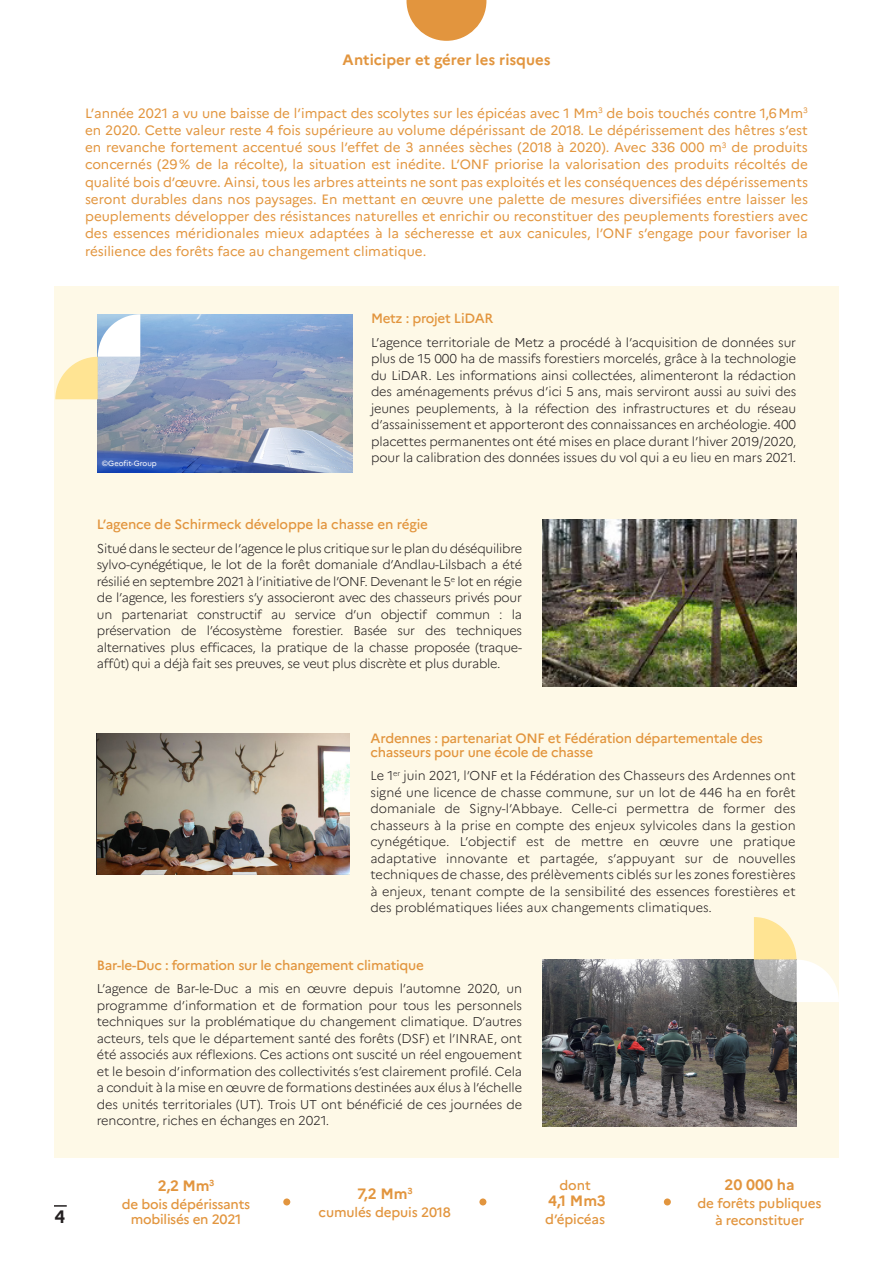
<style>
.page{position:relative;width:893px;height:1263px;background:#fff}
.page>*{position:absolute;margin:0;border:0;box-sizing:border-box;transform-origin:0 0}
.t1{font:700 18px "Marianne";color:#231f20}
.t2{font:700 15px "Marianne";color:#e2953e}
.Chapeau{font:13.5px/17.2px "Marianne";color:#e2953e;text-align:justify}
.Texte__courant{font:500 13.5px/13.5px "Marianne";letter-spacing:-.02em;color:#e2953e}
.Texte__courant-2{font:300 12.75px/16.5px "Marianne";letter-spacing:-.01em;color:#231f20;text-align:justify}
.t3{font:7.5px "Marianne";color:#fff}
</style>
<div class="page">
<div style="left:55px;top:286px;width:784px;height:871px;background:#fef9e7"></div>
<svg style="left:54px;top:1205px;width:13px;height:2px"></svg>
<svg style="left:406px;top:0;width:80px;height:41px"></svg>
<img style="left:543px;top:519px;width:253px;height:167px">
<img style="left:543px;top:959px;width:253px;height:167px">
<img style="left:97px;top:733px;width:253px;height:142px">
<div style="left:283px;top:1198px;width:7px;height:7px;background:#e2953e;border-radius:50%"></div>
<div style="left:664px;top:1198px;width:7px;height:7px;background:#e2953e;border-radius:50%"></div>
<div style="left:479px;top:1198px;width:7px;height:7px;background:#e2953e;border-radius:50%"></div>
<svg style="left:754px;top:917px;width:85px;height:85px"></svg>
<img style="left:98px;top:314px;width:255px;height:158px">
<svg style="left:55px;top:314px;width:85px;height:85px"></svg>
<p class="t2" style="left:342px;top:51px;width:210px">Anticiper et gérer les risques</p>
<p class="Chapeau" style="left:85px;top:104px;width:724px">L’année 2021 a vu une baisse de l’impact des scolytes sur les épicéas avec 1 Mm<sup>3</sup> de bois touchés contre 1,6Mm<sup>3 </sup>en 2020. Cette valeur reste 4 fois supérieure au volume dépérissant de 2018. Le dépérissement des hêtres s’est en revanche fortement accentué sous l’effet de 3 années sèches (2018 à 2020). Avec 336 000 m<sup>3</sup> de produits concernés (29% de la récolte), la situation est inédite. L’ONF priorise la valorisation des produits récoltés de qualité bois d’œuvre. Ainsi, tous les arbres atteints ne sont pas exploités et les conséquences des dépérissements seront durables dans nos paysages. En mettant en œuvre une palette de mesures diversifiées entre laisser les peuplements développer des résistances naturelles et enrichir ou reconstituer des peuplements forestiers avec des essences méridionales mieux adaptées à la sécheresse et aux canicules, l’ONF s’engage pour favoriser la résilience des forêts face au changement climatique.</p>
<p class="t3" style="left:102px;top:459px;width:57px">©Geofit-Group</p>
<p class="Texte__courant" style="left:371px;top:312px;width:124px">Metz : projet LiDAR</p>
<p class="Texte__courant-2" style="left:371px;top:334px;width:427px">L’agence territoriale de Metz a procédé à l’acquisition de données sur plus de 15 000 ha de massifs forestiers morcelés, grâce à la technologie du LiDAR. Les informations ainsi collectées, alimenteront la rédaction des aménagements prévus d’ici 5 ans, mais serviront aussi au suivi des jeunes peuplements, à la réfection des infrastructures et du réseau d’assainissement et apporteront des connaissances en archéologie. 400 placettes permanentes ont été mises en place durant l’hiver 2019/2020, pour la calibration des données issues du vol qui a eu lieu en mars 2021.</p>
<p class="Texte__courant" style="left:97px;top:518px;width:333px">L’agence de Schirmeck développe la chasse en régie</p>
<p class="Texte__courant-2" style="left:97px;top:540px;width:427px">Situé dans le secteur de l’agence le plus critique sur le plan du déséquilibre sylvo-cynégétique, le lot de la forêt domaniale d’Andlau-Lilsbach a été résilié en septembre 2021 à l’initiative de l’ONF. Devenant le 5<sup>e</sup> lot en régie de l’agence, les forestiers s’y associeront avec des chasseurs privés pour un partenariat constructif au service d’un objectif commun : la préservation de l’écosystème forestier. Basée sur des techniques alternatives plus efficaces, la pratique de la chasse proposée (traque&shy;affût) qui a déjà fait ses preuves, se veut plus discrète et plus durable.</p>
<p class="t1" style="left:55px;top:1205px;width:12px">4</p>
<p class="Texte__courant" style="left:370px;top:732px;width:394px">Ardennes : partenariat ONF et Fédération départementale des chasseurs pour une école de chasse</p>
<p class="Texte__courant-2" style="left:370px;top:768px;width:427px">Le 1<sup>er</sup> juin 2021, l’ONF et la Fédération des Chasseurs des Ardennes ont signé une licence de chasse commune, sur un lot de 446 ha en forêt domaniale de Signy-l’Abbaye. Celle-ci permettra de former des chasseurs à la prise en compte des enjeux sylvicoles dans la gestion cynégétique. L’objectif est de mettre en œuvre une pratique adaptative innovante et partagée, s’appuyant sur de nouvelles techniques de chasse, des prélèvements ciblés sur les zones forestières à enjeux, tenant compte de la sensibilité des essences forestières et des problématiques liées aux changements climatiques.</p>
<p class="Texte__courant" style="left:97px;top:958px;width:328px">Bar-le-Duc : formation sur le changement climatique</p>
<p class="Texte__courant-2" style="left:97px;top:980px;width:427px">L’agence de Bar-le-Duc a mis en œuvre depuis l’automne 2020, un programme d’information et de formation pour tous les personnels techniques sur la problématique du changement climatique. D’autres acteurs, tels que le département santé des forêts (DSF) et l’INRAE, ont été associés aux réflexions. Ces actions ont suscité un réel engouement et le besoin d’information des collectivités s’est clairement profilé. Cela a conduit à la mise en œuvre de formations destinées aux élus à l’échelle des unités territoriales (UT). Trois UT ont bénéficié de ces journées de rencontre, riches en échanges en 2021.</p>
<p class="t2" style="left:158px;top:1176px;width:58px">2,2 Mm<sup>3</sup></p>
<p class="Texte__courant" style="left:122px;top:1197px;width:130px;line-height:15px;text-align:center">de bois dépérissants mobilisés en 2021</p>
<p class="t2" style="left:357px;top:1184px;width:57px">7,2 Mm<sup>3</sup></p>
<p class="Texte__courant" style="left:319px;top:1205px;width:134px">cumulés depuis 2018</p>
<p class="Texte__courant" style="left:560px;top:1178px;width:33px">dont</p>
<p class="t2" style="left:548px;top:1192px;width:59px">4,1 Mm3</p>
<p class="Texte__courant" style="left:545px;top:1213px;width:61px">d’épicéas</p>
<p class="t2" style="left:725px;top:1176px;width:71px">20 000 ha</p>
<p class="Texte__courant" style="left:698px;top:1197px;width:125px">de forêts publiques</p>
<p class="Texte__courant" style="left:715px;top:1213px;width:91px">à reconstituer</p>
</div>
